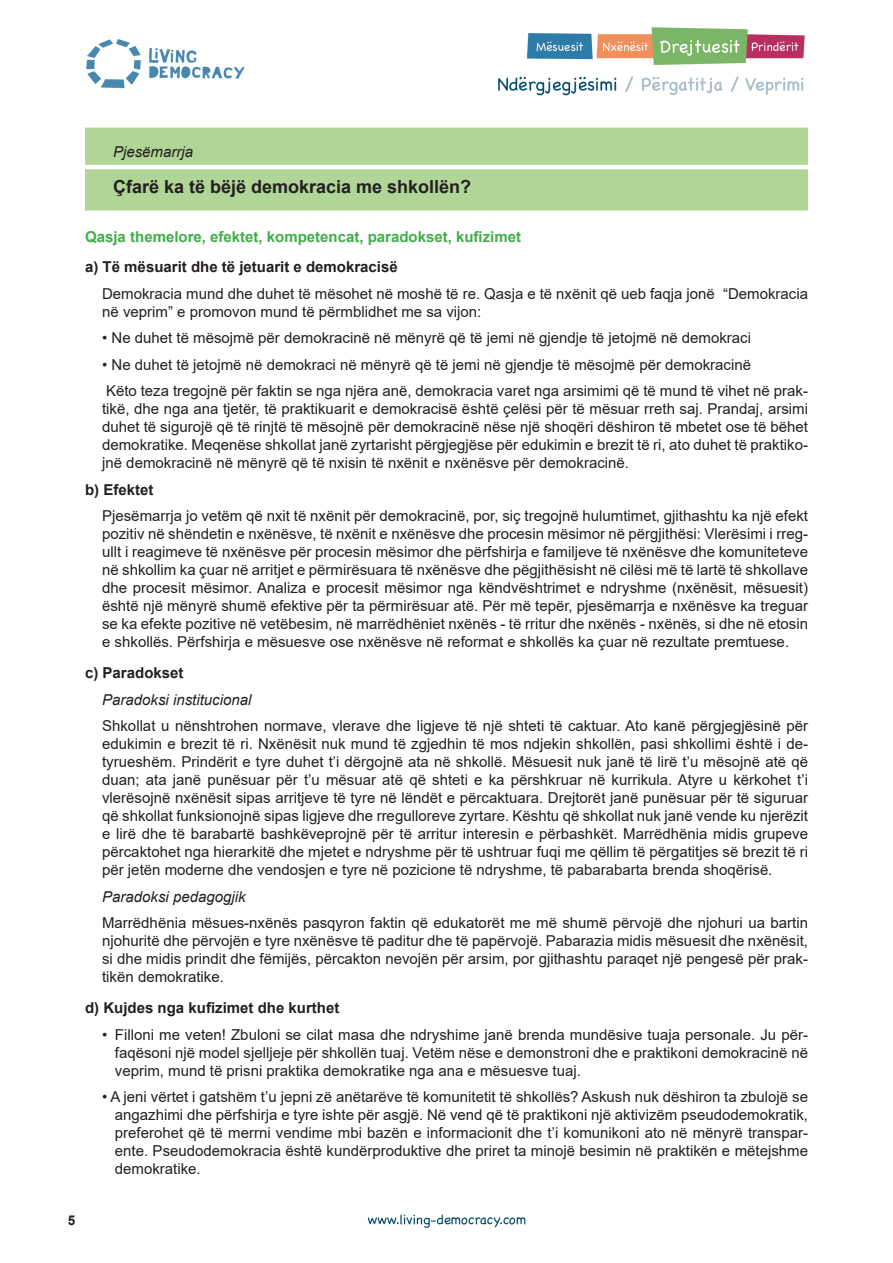
<style>
.page{position:relative;width:893px;height:1263px;background:#fff}
.page>*{position:absolute;margin:0;border:0;box-sizing:border-box;transform-origin:0 0}
.t1{font:700 18px "Arial";color:#231f20}
.t2{font:15px/18px "Arial";color:#231f20;text-align:justify}
.t3{font:700 15px "Arial";color:#231f20}
.t4{font:700 15px "Arial";color:#40ae49}
.t5{font:italic 15px "Arial";color:#231f20}
.t6{font:700 13.5px "Arial";color:#231f20}
.s1{font-style:italic}
</style>
<div class="page">
<img style="left:85px;top:27px;width:723px;height:1201px">
<div style="left:86px;top:128px;width:721px;height:82px;background:#b0d597"></div>
<hr style="left:85px;top:128px;width:723px;height:1px;background:#b0d597">
<hr style="left:85px;top:129px;width:2px;height:80px;background:#b0d597">
<hr style="left:806px;top:129px;width:2px;height:80px;background:#b0d597">
<hr style="left:85px;top:209px;width:723px;height:1px;background:#b0d597">
<hr style="left:85px;top:165px;width:723px;height:4px;background:#fff">
<p class="t5" style="left:113px;top:142px;width:82px">Pjesëmarrja</p>
<p class="t1" style="left:113px;top:174px;width:360px">Çfarë ka të bëjë demokracia me shkollën?</p>
<p class="t4" style="left:85px;top:226px;width:437px">Qasja themelore, efektet, kompetencat, paradokset, kufizimet</p>
<p class="t3" style="left:85px;top:256px;width:314px">a) Të mësuarit dhe të jetuarit e demokracisë</p>
<p class="t2" style="left:102px;top:284px;width:707px">Demokracia mund dhe duhet të mësohet në moshë të re. Qasja e të nxënit që ueb faqja jonë “Demokracia në veprim” e promovon mund të përmblidhet me sa vijon:</p>
<p class="t2" style="left:102px;top:329px;width:650px">• Ne duhet të mësojmë për demokracinë në mënyrë që të jemi në gjendje të jetojmë në demokraci</p>
<p class="t2" style="left:102px;top:355px;width:650px">• Ne duhet të jetojmë në demokraci në mënyrë që të jemi në gjendje të mësojmë për demokracinë</p>
<p class="t2" style="left:102px;top:382px;width:707px">Këto teza tregojnë për faktin se nga njëra anë, demokracia varet nga arsimimi që të mund të vihet në prak&shy;tikë, dhe nga ana tjetër, të praktikuarit e demokracisë është çelësi për të mësuar rreth saj. Prandaj, arsimi duhet të sigurojë që të rinjtë të mësojnë për demokracinë nëse një shoqëri dëshiron të mbetet ose të bëhet demokratike. Meqenëse shkollat janë zyrtarisht përgjegjëse për edukimin e brezit të ri, ato duhet të praktiko&shy;jnë demokracinë në mënyrë që të nxisin të nxënit e nxënësve për demokracinë.</p>
<p class="t3" style="left:85px;top:479px;width:70px">b) Efektet</p>
<p class="t2" style="left:102px;top:507px;width:707px">Pjesëmarrja jo vetëm që nxit të nxënit për demokracinë, por, siç tregojnë hulumtimet, gjithashtu ka një efekt pozitiv në shëndetin e nxënësve, të nxënit e nxënësve dhe procesin mësimor në përgjithësi: Vlerësimi i rreg&shy;ullt i reagimeve të nxënësve për procesin mësimor dhe përfshirja e familjeve të nxënësve dhe komuniteteve në shkollim ka çuar në arritjet e përmirësuara të nxënësve dhe pëgjithësisht në cilësi më të lartë të shkollave dhe procesit mësimor. Analiza e procesit mësimor nga këndvështrimet e ndryshme (nxënësit, mësuesit) është një mënyrë shumë efektive për ta përmirësuar atë. Për më tepër, pjesëmarrja e nxënësve ka treguar se ka efekte pozitive në vetëbesim, në marrëdhëniet nxënës - të rritur dhe nxënës - nxënës, si dhe në etosin e shkollës. Përfshirja e mësuesve ose nxënësve në reformat e shkollës ka çuar në rezultate premtuese.</p>
<p class="t3" style="left:85px;top:662px;width:100px">c) Paradokset</p>
<p class="t5" style="left:102px;top:690px;width:151px">Paradoksi institucional</p>
<p class="t2" style="left:102px;top:717px;width:707px">Shkollat u nënshtrohen normave, vlerave dhe ligjeve të një shteti të caktuar. Ato kanë përgjegjësinë për edukimin e brezit të ri. Nxënësit nuk mund të zgjedhin të mos ndjekin shkollën, pasi shkollimi është i de&shy;tyrueshëm. Prindërit e tyre duhet t’i dërgojnë ata në shkollë. Mësuesit nuk janë të lirë t’u mësojnë atë që duan; ata janë punësuar për t’u mësuar atë që shteti e ka përshkruar në kurrikula. Atyre u kërkohet t’i vlerësojnë nxënësit sipas arritjeve të tyre në lëndët e përcaktuara. Drejtorët janë punësuar për të siguruar që shkollat funksionojnë sipas ligjeve dhe rregulloreve zyrtare. Kështu që shkollat nuk janë vende ku njerëzit e lirë dhe të barabartë bashkëveprojnë për të arritur interesin e përbashkët. Marrëdhënia midis grupeve përcaktohet nga hierarkitë dhe mjetet e ndryshme për të ushtruar fuqi me qëllim të përgatitjes së brezit të ri për jetën moderne dhe vendosjen e tyre në pozicione të ndryshme, të pabarabarta brenda shoqërisë<span class="s1">.</span></p>
<p class="t5" style="left:102px;top:887px;width:145px">Paradoksi pedagogjik</p>
<p class="t2" style="left:102px;top:914px;width:707px">Marrëdhënia mësues-nxënës pasqyron faktin që edukatorët me më shumë përvojë dhe njohuri ua bartin njohuritë dhe përvojën e tyre nxënësve të paditur dhe të papërvojë. Pabarazia midis mësuesit dhe nxënësit, si dhe midis prindit dhe fëmijës, përcakton nevojën për arsim, por gjithashtu paraqet një pengesë për prak&shy;tikën demokratike.</p>
<p class="t3" style="left:85px;top:997px;width:256px">d) Kujdes nga kufizimet dhe kurthet</p>
<p class="t2" style="left:115px;top:1025px;width:695px;text-indent:-13px">• Filloni me veten! Zbuloni se cilat masa dhe ndryshime janë brenda mundësive tuaja personale. Ju për&shy;faqësoni një model sjelljeje për shkollën tuaj. Vetëm nëse e demonstroni dhe e praktikoni demokracinë në veprim, mund të prisni praktika demokratike nga ana e mësuesve tuaj.</p>
<p class="t2" style="left:115px;top:1088px;width:695px;text-indent:-13px">• A jeni vërtet i gatshëm t’u jepni zë anëtarëve të komunitetit të shkollës? Askush nuk dëshiron ta zbulojë se angazhimi dhe përfshirja e tyre ishte për asgjë. Në vend që të praktikoni një aktivizëm pseudodemokratik, preferohet që të merrni vendime mbi bazën e informacionit dhe t’i komunikoni ato në mënyrë transpar&shy;ente. Pseudodemokracia është kundërproduktive dhe priret ta minojë besimin në praktikën e mëtejshme demokratike.</p>
<p class="t6" style="left:68px;top:1211px;width:9px">5</p>
</div>
